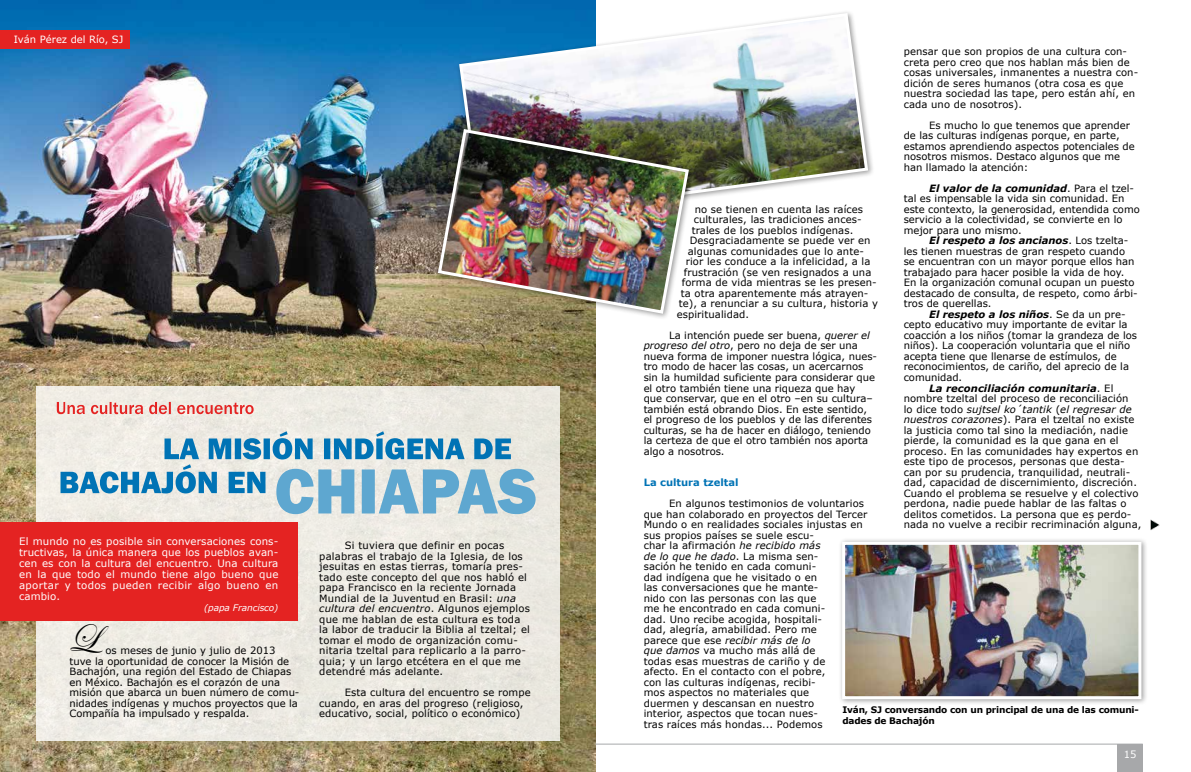
<style>
.page{position:relative;width:1191px;height:772px;background:#fff}
.page>*{position:absolute;margin:0;border:0;box-sizing:border-box;transform-origin:0 0}
.t1{font:40px "Edwardian Script ITC";color:#000}
.t2{font:10.2px/11px "Verdana";letter-spacing:.035em;color:#fff;text-align:justify}
.t3{font:10px/10.5px "Verdana";letter-spacing:.01em;color:#000}
.t4{font:italic 700 10px "Verdana";letter-spacing:.01em;color:#000}
.t5{font:italic 10px "Verdana";letter-spacing:.01em;color:#000}
.t6{font:10px "Verdana";color:#fff}
.t7{font:700 10px "Verdana";color:#0073b5}
.t8{font:700 9px/10.5px "Verdana";letter-spacing:-.02em;color:#000}
.t9{font:italic 9px "Verdana";letter-spacing:-.01em;color:#fff}
.s1{font-style:italic}
.s2{font-weight:700;font-style:italic}
.s3{font-weight:400;font-style:normal}
.s4{font-style:normal}
</style>
<div class="page">
<img style="left:0;top:0;width:595px;height:771px">
<div style="left:37px;top:386px;width:523px;height:354px;background:#eceae2"></div>
<div style="left:0;top:30px;width:129px;height:19px;background:#e42322"></div>
<div style="left:455px;top:9px;width:419px;height:219px;background:#000;opacity:.4"></div>
<img style="left:457px;top:11px;width:412px;height:212px">
<hr style="left:595px;top:743px;width:547px;height:1px;background:#a7a8aa">
<div style="left:1117px;top:743px;width:25px;height:28px;background:#a7a8aa"></div>
<div style="left:434px;top:125px;width:261px;height:195px;background:#000;opacity:.4"></div>
<img style="left:436px;top:127px;width:254px;height:188px">
<div style="left:838px;top:537px;width:310px;height:168px;background:#000;opacity:.4"></div>
<img style="left:846px;top:545px;width:291px;height:149px">
<div style="left:842px;top:541px;width:299px;height:157px;border:3px solid #fff"></div>
<svg style="left:57px;top:401px;width:197px;height:13px"></svg>
<svg style="left:61px;top:431px;width:474px;height:83px"></svg>
<img style="left:1141px;top:519px;width:19px;height:20px">
<div style="left:0;top:521px;width:298px;height:99px;background:#e42322"></div>
<p class="t6" style="left:14px;top:33px;width:111px">Iván Pérez del Río, SJ</p>
<p class="t2" style="left:19px;top:535px;width:261px">El mundo no es posible sin conversaciones cons&shy;tructivas, la única manera que los pueblos avan&shy;cen es con la cultura del encuentro. Una cultura en la que todo el mundo tiene algo bueno que aportar y todos pueden recibir algo bueno en cambio.</p>
<p class="t9" style="left:204px;top:601px;width:76px">(papa Francisco)</p>
<h1 class="t1" style="left:67px;top:616px;width:32px">L</h1>
<p class="t3" style="left:69px;top:644px;width:231px;text-indent:36px">os meses de junio y julio de 2013 tuve la oportunidad de conocer la Misión de Bachajón, una región del Estado de Chiapas en México. Bachajón es el corazón de una misión que abarca un buen número de comu&shy;nidades indígenas y muchos proyectos que la Compañía ha impulsado y respalda.</p>
<p class="t3" style="left:319px;top:539px;width:212px;text-indent:26px">Si tuviera que definir en pocas palabras el trabajo de la Iglesia, de los jesuitas en estas tierras, tomaría pres&shy;tado este concepto del que nos habló el papa Francisco en la reciente Jornada Mundial de la Juventud en Brasil: <span class="s1">una cultura del encuentro</span>. Algunos ejemplos que me hablan de esta cultura es toda la labor de traducir la Biblia al tzeltal; el tomar el modo de organización comu&shy;nitaria tzeltal para replicarlo a la parro&shy;quia; y un largo etcétera en el que me detendré más adelante.</p>
<p class="t3" style="left:319px;top:686px;width:213px;text-indent:26px">Esta cultura del encuentro se rompe cuando, en aras del progreso (religioso, educativo, social, político o económico)</p>
<p class="t3" style="left:903px;top:46px;width:236px">pensar que son propios de una cultura con&shy;creta pero creo que nos hablan más bien de cosas universales, inmanentes a nuestra con&shy;dición de seres humanos (otra cosa es que nuestra sociedad las tape, pero están ahí, en cada uno de nosotros).</p>
<p class="t3" style="left:903px;top:119px;width:232px;text-indent:26px">Es mucho lo que tenemos que aprender de las culturas indígenas porque, en parte, estamos aprendiendo aspectos potenciales de nosotros mismos. Destaco algunos que me han llamado la atención:</p>
<p class="t3" style="left:903px;top:182px;width:238px;text-indent:26px"><span class="s2">El valor de la comunidad</span>. Para el tzel&shy;tal es impensable la vida sin comunidad. En este contexto, la generosidad, entendida como servicio a la colectividad, se convierte en lo mejor para uno mismo.</p>
<p class="t3" style="left:903px;top:235px;width:235px;text-indent:26px"><span class="s2">El respeto a los ancianos</span>. Los tzelta&shy;les tienen muestras de gran respeto cuando se encuentran con un mayor porque ellos han trabajado para hacer posible la vida de hoy.<br>En la organización comunal ocupan un puesto destacado de consulta, de respeto, como árbi&shy;tros de querellas.</p>
<p class="t4" style="left:929px;top:308px;width:198px">El respeto a los niños<span class="s3">. Se da un pre-</span></p>
<p class="t3" style="left:903px;top:319px;width:225px">cepto educativo muy importante de evitar la</p>
<p class="t3" style="left:903px;top:329px;width:235px">coacción a los niños (tomar la grandeza de los</p>
<p class="t3" style="left:903px;top:340px;width:228px">niños). La cooperación voluntaria que el niño</p>
<p class="t3" style="left:903px;top:350px;width:215px">acepta tiene que llenarse de estímulos, de</p>
<p class="t3" style="left:903px;top:361px;width:227px">reconocimientos, de cariño, del aprecio de la</p>
<p class="t3" style="left:903px;top:371px;width:60px">comunidad.</p>
<p class="t4" style="left:929px;top:381px;width:186px">La reconciliación comunitaria<span class="s3">. El</span></p>
<p class="t3" style="left:903px;top:392px;width:226px">nombre tzeltal del proceso de reconciliación</p>
<p class="t5" style="left:903px;top:402px;width:229px"><span class="s4">lo dice todo</span> sujtsel ko´tantik <span class="s4">(</span>el regresar de</p>
<p class="t3" style="left:903px;top:413px;width:232px"><span class="s1">nuestros corazones</span>). Para el tzeltal no existe</p>
<p class="t3" style="left:903px;top:424px;width:226px">la justicia como tal sino la mediación, nadie</p>
<p class="t3" style="left:903px;top:434px;width:216px">pierde, la comunidad es la que gana en el</p>
<p class="t3" style="left:903px;top:445px;width:236px">proceso. En las comunidades hay expertos en</p>
<p class="t3" style="left:903px;top:455px;width:222px">este tipo de procesos, personas que desta-</p>
<p class="t3" style="left:903px;top:466px;width:228px">can por su prudencia, tranquilidad, neutrali-</p>
<p class="t3" style="left:903px;top:476px;width:235px">dad, capacidad de discernimiento, discreción.</p>
<p class="t3" style="left:903px;top:487px;width:236px">Cuando el problema se resuelve y el colectivo</p>
<p class="t3" style="left:903px;top:497px;width:224px">perdona, nadie puede hablar de las faltas o</p>
<p class="t3" style="left:903px;top:508px;width:229px">delitos cometidos. La persona que es perdo-</p>
<p class="t3" style="left:903px;top:518px;width:239px">nada no vuelve a recibir recriminación alguna,</p>
<p class="t3" style="left:694px;top:203px;width:170px">no se tienen en cuenta las raíces</p>
<p class="t3" style="left:693px;top:214px;width:169px">culturales, las tradiciones ances-</p>
<p class="t3" style="left:691px;top:224px;width:163px">trales de los pueblos indígenas.</p>
<p class="t3" style="left:689px;top:235px;width:182px">Desgraciadamente se puede ver en</p>
<p class="t3" style="left:687px;top:245px;width:178px">algunas comunidades que lo ante-</p>
<p class="t3" style="left:685px;top:256px;width:186px">rior les conduce a la infelicidad, a la</p>
<p class="t3" style="left:683px;top:266px;width:189px">frustración (se ven resignados a una</p>
<p class="t3" style="left:681px;top:277px;width:196px">forma de vida mientras se les presen-</p>
<p class="t3" style="left:680px;top:287px;width:189px">ta otra aparentemente más atrayen-</p>
<p class="t3" style="left:678px;top:298px;width:201px">te), a renunciar a su cultura, historia y</p>
<p class="t3" style="left:676px;top:308px;width:74px">espiritualidad.</p>
<p class="t3" style="left:643px;top:329px;width:235px;text-indent:26px">La intención puede ser buena, <span class="s1">querer el progreso del otro</span>, pero no deja de ser una nueva forma de imponer nuestra lógica, nues&shy;tro modo de hacer las cosas, un acercarnos sin la humildad suficiente para considerar que el otro también tiene una riqueza que hay<br>que conservar, que en el otro –en su cultura– también está obrando Dios. En este sentido, el progreso de los pueblos y de las diferentes culturas, se ha de hacer en diálogo, teniendo la certeza de que el otro también nos aporta algo a nosotros.</p>
<p class="t7" style="left:643px;top:476px;width:96px">La cultura tzeltal</p>
<p class="t3" style="left:643px;top:497px;width:225px;text-indent:26px">En algunos testimonios de voluntarios que han colaborado en proyectos del Tercer Mundo o en realidades sociales injustas en sus propios países se suele escu-<br>char la afirmación <span class="s1">he recibido más<br>de lo que he dado</span>. La misma sen-<br>sación he tenido en cada comuni-<br>dad indígena que he visitado o en<br>las conversaciones que he mante-<br>nido con las personas con las que<br>me he encontrado en cada comuni-<br>dad. Uno recibe acogida, hospitali-<br>dad, alegría, amabilidad. Pero me<br>parece que ese <span class="s1">recibir más de lo<br>que damos</span> va mucho más allá de<br>todas esas muestras de cariño y de<br>afecto. En el contacto con el pobre,<br>con las culturas indígenas, recibi-<br>mos aspectos no materiales que<br>duermen y descansan en nuestro<br>interior, aspectos que tocan nues-<br>tras raíces más hondas... Podemos</p>
<p class="t8" style="left:842px;top:704px;width:298px">Iván, SJ conversando con un principal de una de las comuni&shy;dades de Bachajón</p>
<p class="t6" style="left:1123px;top:747px;width:14px">15</p>
</div>
